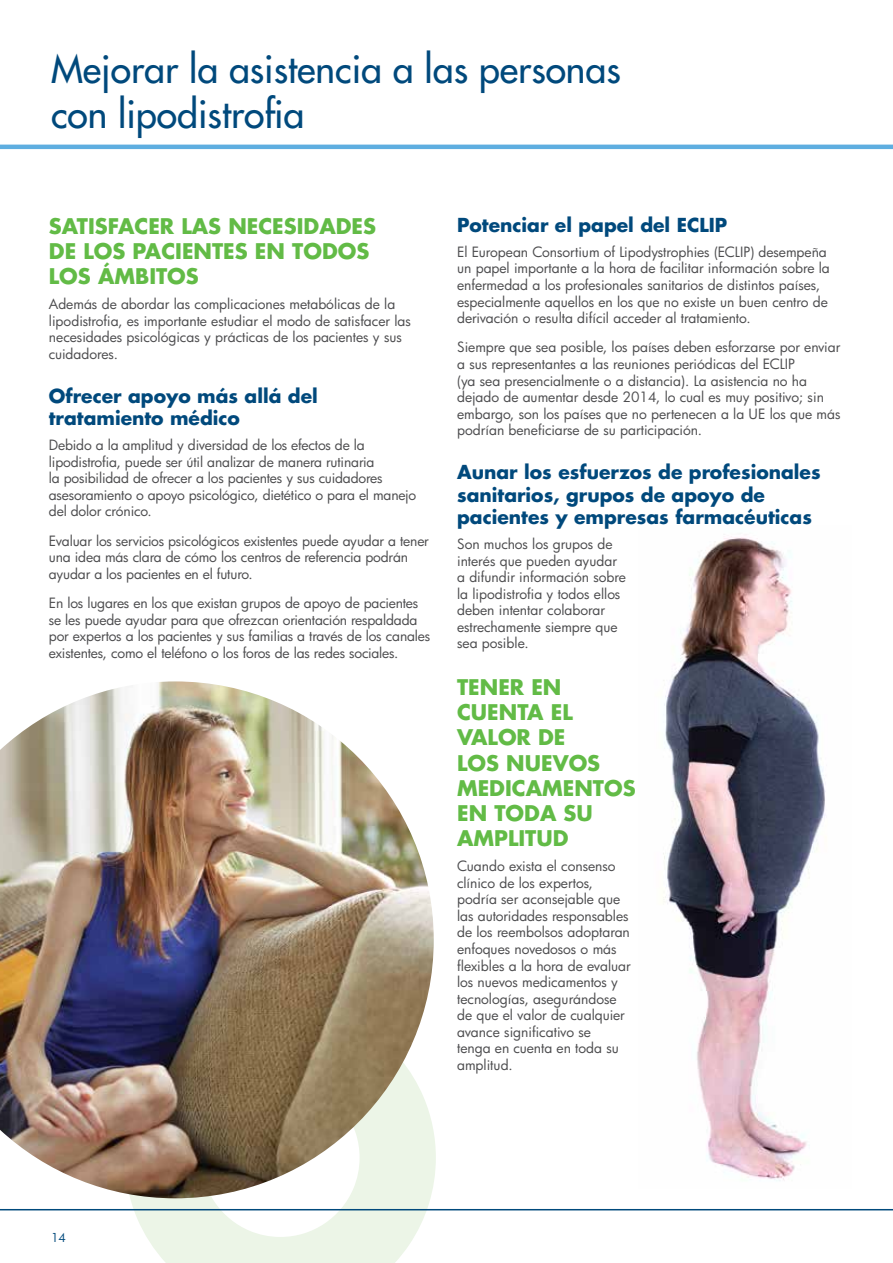
<style>
.page{position:relative;width:893px;height:1263px;background:#fff}
.page>*{position:absolute;margin:0;border:0;box-sizing:border-box;transform-origin:0 0}
.t1{font:37.5px/45px "Futura";color:#00497c}
.t2{font:700 21px/25.2px "Futura";color:#62bb46}
.t3{font:700 18.75px/22.5px "Futura";color:#00497c}
.t4{font:13.8px/16.5px "Futura";letter-spacing:-.01em;color:#4d4d4f}
.t5{font:12px "Futura";color:#00497c}
</style>
<div class="page">
<svg style="left:125px;top:1137px;width:311px;height:126px;fill:#ecf5e7"></svg>
<img style="left:663px;top:536px;width:163px;height:645px">
<hr style="left:0;top:145px;width:893px;height:4px;background:#5eaee0">
<hr style="left:0;top:1209px;width:893px;height:1px;background:#00497c">
<img style="left:0;top:681px;width:434px;height:517px">
<h1 class="t1" style="left:51px;top:47px;width:571px">Mejorar la asistencia a las personas con lipodistrofia</h1>
<h2 class="t2" style="left:49px;top:213px;width:329px">SATISFACER LAS NECESIDADES<br>DE LOS PACIENTES EN TODOS<br>LOS ÁMBITOS</h2>
<p class="t4" style="left:49px;top:296px;width:364px">Además de abordar las complicaciones metabólicas de la lipodistrofia, es importante estudiar el modo de satisfacer las necesidades psicológicas y prácticas de los pacientes y sus cuidadores.</p>
<h3 class="t3" style="left:49px;top:384px;width:270px">Ofrecer apoyo más allá del tratamiento médico</h3>
<p class="t4" style="left:49px;top:437px;width:369px">Debido a la amplitud y diversidad de los efectos de la lipodistrofia, puede ser útil analizar de manera rutinaria<br>la posibilidad de ofrecer a los pacientes y sus cuidadores asesoramiento o apoyo psicológico, dietético o para el manejo del dolor crónico.</p>
<p class="t4" style="left:49px;top:532px;width:381px">Evaluar los servicios psicológicos existentes puede ayudar a tener una idea más clara de cómo los centros de referencia podrán ayudar a los pacientes en el futuro.</p>
<p class="t4" style="left:49px;top:595px;width:383px">En los lugares en los que existan grupos de apoyo de pacientes se les puede ayudar para que ofrezcan orientación respaldada por expertos a los pacientes y sus familias a través de los canales existentes, como el teléfono o los foros de las redes sociales.</p>
<h3 class="t3" style="left:457px;top:213px;width:271px">Potenciar el papel del ECLIP</h3>
<p class="t4" style="left:457px;top:243px;width:374px">El European Consortium of Lipodystrophies (ECLIP) desempeña un papel importante a la hora de facilitar información sobre la enfermedad a los profesionales sanitarios de distintos países, especialmente aquellos en los que no existe un buen centro de derivación o resulta difícil acceder al tratamiento.</p>
<p class="t4" style="left:457px;top:339px;width:385px">Siempre que sea posible, los países deben esforzarse por enviar a sus representantes a las reuniones periódicas del ECLIP<br>(ya sea presencialmente o a distancia). La asistencia no ha dejado de aumentar desde 2014, lo cual es muy positivo; sin embargo, son los países que no pertenecen a la UE los que más podrían beneficiarse de su participación.</p>
<h3 class="t3" style="left:457px;top:460px;width:365px">Aunar los esfuerzos de profesionales sanitarios, grupos de apoyo de pacientes y empresas farmacéuticas</h3>
<p class="t4" style="left:457px;top:536px;width:170px">Son muchos los grupos de interés que pueden ayudar a difundir información sobre la lipodistrofia y todos ellos deben intentar colaborar estrechamente siempre que sea posible.</p>
<h2 class="t2" style="left:457px;top:674px;width:180px">TENER EN<br>CUENTA EL<br>VALOR DE<br>LOS NUEVOS<br>MEDICAMENTOS<br>EN TODA SU<br>AMPLITUD</h2>
<p class="t4" style="left:457px;top:858px;width:175px">Cuando exista el consenso clínico de los expertos, podría ser aconsejable que las autoridades responsables de los reembolsos adoptaran enfoques novedosos o más flexibles a la hora de evaluar los nuevos medicamentos y tecnologías, asegurándose de que el valor de cualquier avance significativo se<br>tenga en cuenta en toda su amplitud.</p>
<p class="t5" style="left:51px;top:1230px;width:16px">14</p>
</div>
